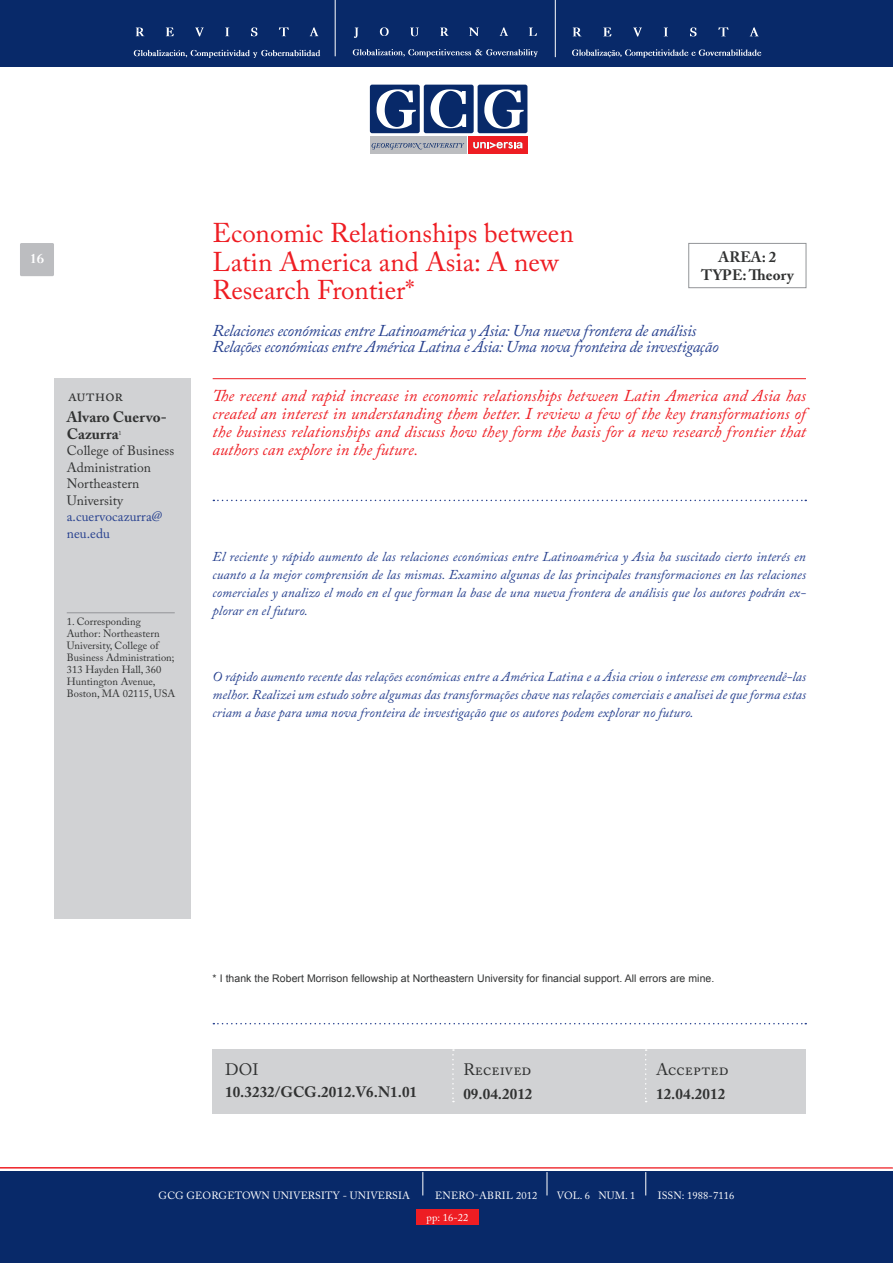
<style>
.page{position:relative;width:893px;height:1263px;background:#fff}
.page>*{position:absolute;margin:0;border:0;box-sizing:border-box;transform-origin:0 0}
.t1{font:27px "Adobe Caslon Pro";color:#ee1d23}
.body{font:italic 16.5px/18px "Adobe Caslon Pro";letter-spacing:.005em;color:#ee1d23;text-align:justify}
.t2{font:italic 16.5px "Adobe Caslon Pro";letter-spacing:-.02em;color:#253f8e}
.body-2{font:16.5px "Adobe Caslon Pro";letter-spacing:.005em;color:#313232}
.body-3{font:700 15px/16.5px "Adobe Caslon Pro";letter-spacing:.005em;color:#313232}
.t3{font:300 15px "Caslon";color:#fff}
.body-4{font:italic 13.5px/18px "Adobe Caslon Pro";letter-spacing:.005em;color:#253f8e;text-align:justify}
.t4{font:13.5px/16.5px "Adobe Caslon Pro";letter-spacing:.005em;color:#313232}
.t5{font:13.5px/16.5px "Adobe Caslon Pro";color:#253f8e}
.body-5{font:10.5px/12px "Adobe Caslon Pro";letter-spacing:.005em;color:#313232}
.t6{font:10.5px "Arial";letter-spacing:.005em;color:#313232}
.t7{font:10.5px "Adobe Caslon Pro";letter-spacing:.01em;color:#fff}
.t8{font:6.15px "Adobe Caslon Pro";color:#313232}
</style>
<div class="page">
<hr style="left:213px;top:378px;width:593px;height:1px;background:#ee1d23">
<div style="left:213px;top:1049px;width:593px;height:65px;background:#d1d2d4"></div>
<svg style="left:213px;top:1023px;width:593px;height:1px"></svg>
<svg style="left:452px;top:1049px;width:2px;height:53px"></svg>
<svg style="left:645px;top:1049px;width:2px;height:53px"></svg>
<hr style="left:0;top:1167px;width:893px;height:1px;background:#ee1d23">
<div style="left:0;top:1172px;width:893px;height:91px;background:#082969"></div>
<svg style="left:547px;top:1172px;width:1px;height:23px"></svg>
<svg style="left:423px;top:1172px;width:1px;height:23px"></svg>
<svg style="left:645px;top:1172px;width:1px;height:23px"></svg>
<div style="left:370px;top:85px;width:50px;height:48px;background:#082969;border-radius:2px"></div>
<div style="left:424px;top:85px;width:50px;height:48px;background:#082969;border-radius:2px"></div>
<div style="left:478px;top:85px;width:49px;height:48px;background:#082969;border-radius:2px"></div>
<div style="left:468px;top:136px;width:60px;height:18px;background:#ee1d23"></div>
<svg style="left:473px;top:142px;width:50px;height:6px"></svg>
<div style="left:370px;top:136px;width:96px;height:18px;background:#bcbdc0"></div>
<svg style="left:372px;top:143px;width:92px;height:7px"></svg>
<svg style="left:377px;top:89px;width:39px;height:40px"></svg>
<svg style="left:430px;top:89px;width:36px;height:39px"></svg>
<svg style="left:484px;top:89px;width:40px;height:40px"></svg>
<div style="left:0;top:0;width:893px;height:67px;background:#082969"></div>
<svg style="left:136px;top:28px;width:8px;height:8px"></svg>
<svg style="left:166px;top:28px;width:8px;height:8px"></svg>
<svg style="left:195px;top:28px;width:9px;height:8px"></svg>
<svg style="left:225px;top:28px;width:4px;height:8px"></svg>
<svg style="left:251px;top:27px;width:6px;height:9px"></svg>
<svg style="left:279px;top:27px;width:10px;height:9px"></svg>
<svg style="left:310px;top:27px;width:8px;height:9px"></svg>
<svg style="left:134px;top:50px;width:186px;height:8px"></svg>
<svg style="left:353px;top:49px;width:185px;height:8px"></svg>
<svg style="left:354px;top:28px;width:4px;height:10px"></svg>
<svg style="left:380px;top:27px;width:9px;height:9px"></svg>
<svg style="left:411px;top:28px;width:7px;height:8px"></svg>
<svg style="left:440px;top:28px;width:9px;height:8px"></svg>
<svg style="left:469px;top:28px;width:9px;height:8px"></svg>
<svg style="left:500px;top:27px;width:8px;height:9px"></svg>
<svg style="left:529px;top:28px;width:8px;height:8px"></svg>
<svg style="left:573px;top:28px;width:8px;height:8px"></svg>
<svg style="left:604px;top:28px;width:7px;height:8px"></svg>
<svg style="left:633px;top:28px;width:9px;height:9px"></svg>
<svg style="left:664px;top:28px;width:3px;height:8px"></svg>
<svg style="left:690px;top:27px;width:7px;height:9px"></svg>
<svg style="left:718px;top:27px;width:10px;height:9px"></svg>
<svg style="left:750px;top:27px;width:9px;height:9px"></svg>
<svg style="left:572px;top:49px;width:189px;height:9px"></svg>
<hr style="left:335px;top:0;width:1px;height:56px;background:#fff">
<hr style="left:555px;top:0;width:1px;height:57px;background:#fff">
<div style="left:20px;top:243px;width:34px;height:33px;background:#bcbdc0;border-radius:2px"></div>
<div style="left:54px;top:378px;width:137px;height:541px;background:#d1d2d4"></div>
<hr style="left:67px;top:612px;width:108px;height:1px;background:#939598">
<div style="left:688px;top:243px;width:118px;height:45px;border:1px solid #939598"></div>
<svg style="left:213px;top:500px;width:593px;height:1px"></svg>
<div style="left:416px;top:1209px;width:63px;height:16px;background:#ee1d23"></div>
<p class="t3" style="left:30px;top:253px;width:16px">16</p>
<p class="body-2" style="left:68px;top:385px;width:57px">author</p>
<p class="body-3" style="left:67px;top:409px;width:102px">Alvaro Cuervo-<br>Cazurra</p>
<p class="t8" style="left:119px;top:429px;width:5px">1</p>
<p class="t4" style="left:67px;top:442px;width:109px">College of Business<br>Administration</p>
<p class="t4" style="left:67px;top:475px;width:74px">Northeastern<br>University</p>
<p class="t5" style="left:67px;top:508px;width:97px">a.cuervocazurra@ neu.edu</p>
<p class="body-5" style="left:67px;top:615px;width:110px">1. Corresponding<br>Author: Northeastern<br>University, College of<br>Business Administration;<br>313 Hayden Hall, 360<br>Huntington Avenue,<br>Boston, MA 02115, USA</p>
<p class="t1" style="left:213px;top:217px;width:363px">Economic Relationships between</p>
<p class="t1" style="left:213px;top:245px;width:348px">Latin America and Asia: A new</p>
<p class="t1" style="left:213px;top:274px;width:203px">Research Frontier*</p>
<p class="body-3" style="left:718px;top:249px;width:59px">AREA: 2</p>
<p class="body-3" style="left:701px;top:267px;width:94px">TYPE: Theory</p>
<p class="t2" style="left:213px;top:320px;width:485px">Relaciones económicas entre Latinoamérica y Asia: Una nueva frontera de análisis</p>
<p class="t2" style="left:213px;top:337px;width:507px">Relações económicas entre América Latina e Ásia: Uma nova fronteira de investigação</p>
<p class="body" style="left:213px;top:386px;width:595px">The recent and rapid increase in economic relationships between Latin America and Asia has created an interest in understanding them better. I review a few of the key transformations of the business relationships and discuss how they form the basis for a new research frontier that authors can explore in the future.</p>
<p class="body-4" style="left:213px;top:547px;width:595px">El reciente y rápido aumento de las relaciones económicas entre Latinoamérica y Asia ha suscitado cierto interés en cuanto a la mejor comprensión de las mismas. Examino algunas de las principales transformaciones en las relaciones comerciales y analizo el modo en el que forman la base de una nueva frontera de análisis que los autores podrán ex&shy;plorar en el futuro.</p>
<p class="body-4" style="left:213px;top:667px;width:595px">O rápido aumento recente das relações económicas entre a América Latina e a Ásia criou o interesse em compreendê-las melhor. Realizei um estudo sobre algumas das transformações chave nas relações comerciais e analisei de que forma estas criam a base para uma nova fronteira de investigação que os autores podem explorar no futuro.</p>
<p class="t6" style="left:213px;top:972px;width:503px">* I thank the Robert Morrison fellowship at Northeastern University for financial support. All errors are mine.</p>
<p class="body-2" style="left:225px;top:1059px;width:35px">DOI</p>
<p class="body-3" style="left:225px;top:1083px;width:193px">10.3232/GCG.2012.V6.N1.01</p>
<p class="body-2" style="left:463px;top:1059px;width:69px">Received</p>
<p class="body-3" style="left:463px;top:1085px;width:71px">09.04.2012</p>
<p class="body-2" style="left:656px;top:1059px;width:74px">Accepted</p>
<p class="body-3" style="left:656px;top:1085px;width:71px">12.04.2012</p>
<p class="t7" style="left:159px;top:1189px;width:253px">GCG GEORGETOWN UNIVERSITY - UNIVERSIA</p>
<p class="t7" style="left:435px;top:1189px;width:104px">ENERO-ABRIL 2012</p>
<p class="t7" style="left:557px;top:1189px;width:80px">VOL. 6 NUM. 1</p>
<p class="t7" style="left:658px;top:1189px;width:78px">ISSN: 1988-7116</p>
<p class="t7" style="left:426px;top:1211px;width:43px">pp: 16-22</p>
</div>
